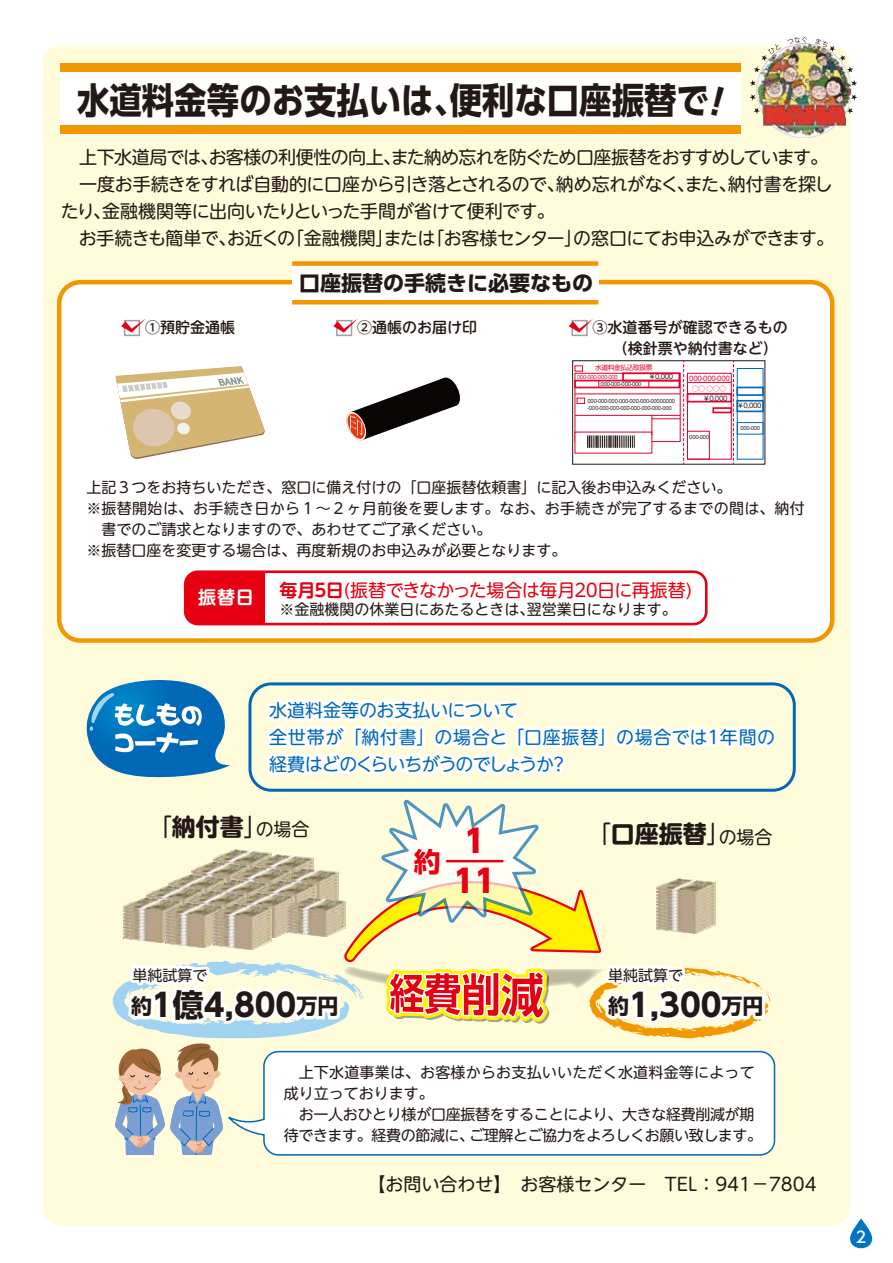
<style>
.page{position:relative;width:893px;height:1263px;background:#fff}
.page>*{position:absolute;margin:0;border:0;box-sizing:border-box;transform-origin:0 0}
.t1{font:700 36px "UD Shin Go Pro";color:#221815;scale:.9 1}
.t2{font:700 31.5px "UD Shin Go Pro";color:#221815}
.t3{font:800 31.5px "UD Shin Go Pro";color:#e60012}
.t4{font:700 27px "UD Shin Go Pro";color:#e60012}
.t5{font:700 24px "UD Shin M Go Pro";color:#221815}
.t6{font:700 21px "UD Shin Go Pro";color:#221815}
.t7{font:18px "UD Shin M Go Pro";letter-spacing:-.025em;color:#221815}
.t8{font:18px/27px "UD Shin M Go Pro";letter-spacing:-.015em;color:#0068b7}
.t9{font:18px "UD Shin M Go Pro";color:#221815}
.t10{font:18px "UD Shin M Go Pro";letter-spacing:-.03em;color:#e60012}
.t11{font:700 18px "UD Shin M Go Pro De";color:#fff}
.t12{font:500 15.6px "UD Shin Go Pro";color:#fff}
.t13{font:15px "UD Shin M Go Pro";color:#221815}
.t14{font:15px "UD Shin M Go Pro";letter-spacing:.025em;color:#221815}
.t15{font:500 15px/21px "UD Shin M Go Pro";color:#221815}
.t16{font:15px "UD Shin M Go Pro";letter-spacing:-.025em;color:#221815}
.t17{font:15px "UD Shin M Go Pro";letter-spacing:-.02em;color:#221815}
.t18{font:6.75px "UD Shin Go Pro";letter-spacing:-.05em;color:#e6002d}
.t19{font:6.75px "UD Shin Go Pro";letter-spacing:-.05em;color:#221815}
.t20{font:4.95px/6.8px "UD Shin Go Pro";letter-spacing:-.05em;color:#221815}
.t21{font:4.95px "UD Shin Go Pro";letter-spacing:-.05em;color:#e6002d}
.s1{font-family:"UD Shin M Go Pro De";font-weight:700}
.s2{font-weight:400}
.s3{font-weight:400;font-size:18px}
.s4{font-size:21px}
</style>
<div class="page">
<div style="left:42px;top:46px;width:808px;height:1179px;background:#fffcdb;border-radius:18px"></div>
<div style="left:60px;top:63px;width:680px;height:71px;background:#fff"></div>
<div style="left:59px;top:282px;width:773px;height:358px;background:#fff;border-radius:21px"></div>
<div style="left:57px;top:280px;width:777px;height:363px;border:4px solid #f39700;border-radius:21px"></div>
<div style="left:60px;top:63px;width:680px;height:8px;background:#f39700"></div>
<div style="left:60px;top:126px;width:680px;height:8px;background:#f39700"></div>
<div style="left:292px;top:264px;width:306px;height:38px;background:#fff"></div>
<hr style="left:292px;top:300px;width:306px;height:4px;background:#f39700">
<div style="left:292px;top:261px;width:306px;height:5px;background:#f39700"></div>
<svg style="left:124px;top:333px;width:16px;height:3px"></svg>
<svg style="left:121px;top:319px;width:24px;height:14px"></svg>
<svg style="left:336px;top:333px;width:16px;height:3px"></svg>
<svg style="left:333px;top:319px;width:24px;height:14px"></svg>
<svg style="left:571px;top:333px;width:17px;height:3px"></svg>
<svg style="left:569px;top:319px;width:24px;height:14px"></svg>
<img style="left:757px;top:44px;width:46px;height:65px">
<svg style="left:754px;top:108px;width:6px;height:6px"></svg>
<svg style="left:750px;top:94px;width:6px;height:6px"></svg>
<svg style="left:750px;top:80px;width:6px;height:6px"></svg>
<svg style="left:754px;top:44px;width:27px;height:29px"></svg>
<svg style="left:787px;top:37px;width:20px;height:7px"></svg>
<svg style="left:815px;top:39px;width:30px;height:22px"></svg>
<svg style="left:847px;top:67px;width:6px;height:6px"></svg>
<svg style="left:851px;top:80px;width:6px;height:6px"></svg>
<svg style="left:851px;top:94px;width:6px;height:6px"></svg>
<svg style="left:847px;top:108px;width:6px;height:6px"></svg>
<svg style="left:850px;top:1218px;width:22px;height:30px"></svg>
<svg style="left:83px;top:361px;width:697px;height:794px"></svg>
<p class="t1" style="left:77px;top:71px;width:703px">水道料金等のお支払いは、便利な口座振替で</p>
<p class="t7" style="left:79px;top:142px;width:750px">上下水道局では、お客様の利便性の向上、また納め忘れを防ぐため口座振替をおすすめしています。</p>
<p class="t7" style="left:79px;top:169px;width:755px">一度お手続きをすれば自動的に口座から引き落とされるので、納め忘れがなく、また、納付書を探し</p>
<p class="t7" style="left:61px;top:196px;width:496px">たり、金融機関等に出向いたりといった手間が省けて便利です。</p>
<p class="t7" style="left:79px;top:223px;width:757px">お手続きも簡単で、お近くの「金融機関」または「お客様センター」の窓口にてお申込みができます。</p>
<p class="t6" style="left:299px;top:266px;width:295px">口座振替の手続きに必要なもの</p>
<p class="t15" style="left:145px;top:316px;width:91px">①預貯金通帳</p>
<p class="t15" style="left:357px;top:316px;width:121px">②通帳のお届け印</p>
<p class="t15" style="left:613px;top:316px;width:176px;text-indent:-20px">③水道番号が確認できるもの（検針票や納付書など）</p>
<p class="t18" style="left:595px;top:362px;width:59px">水道料金払込取扱票</p>
<p class="t21" style="left:577px;top:373px;width:42px">000-000-000-000</p>
<p class="t19" style="left:649px;top:371px;width:26px">￥0,000</p>
<p class="t20" style="left:601px;top:381px;width:42px">000-000-000-000</p>
<p class="t20" style="left:588px;top:398px;width:89px">000-000-000-000-000-000-00000000 -000-000-000-000-000-000-000-000</p>
<p class="t18" style="left:689px;top:373px;width:42px">000-000-000</p>
<p class="t19" style="left:703px;top:393px;width:26px">￥0,000</p>
<p class="t18" style="left:692px;top:383px;width:35px">○○ ○○○</p>
<p class="t19" style="left:737px;top:400px;width:26px">￥0,000</p>
<p class="t20" style="left:740px;top:424px;width:21px">000-000</p>
<p class="t20" style="left:689px;top:433px;width:21px">000-000</p>
<p class="t13" style="left:87px;top:475px;width:646px">上記３つをお持ちいただき、窓口に備え付けの「口座振替依頼書」に記入後お申込みください。</p>
<p class="t14" style="left:87px;top:496px;width:720px">※振替開始は、お手続き日から１～２ヶ月前後を要します。なお、お手続きが完了するまでの間は、納付</p>
<p class="t13" style="left:102px;top:517px;width:391px">書でのご請求となりますので、あわせてご了承ください。</p>
<p class="t13" style="left:87px;top:538px;width:481px">※振替口座を変更する場合は、再度新規のお申込みが必要となります。</p>
<p class="t11" style="left:198px;top:582px;width:57px">振替日</p>
<p class="t10" style="left:279px;top:575px;width:415px"><span class="s1">毎月５日</span>(振替できなかった場合は毎月２０日に再振替)</p>
<p class="t13" style="left:279px;top:597px;width:399px">※金融機関の休業日にあたるときは、翌営業日になります。</p>
<p class="t8" style="left:269px;top:696px;width:507px">水道料金等のお支払いについて<br>全世帯が「納付書」の場合と「口座振替」の場合では１年間の経費はどのくらいちがうのでしょうか？</p>
<p class="t5" style="left:148px;top:807px;width:163px"><span class="s2">「</span>納付書<span class="s2">」</span><span class="s3">の場合</span></p>
<p class="t13" style="left:133px;top:963px;width:76px">単純試算で</p>
<p class="t2" style="left:131px;top:979px;width:209px"><span class="s4">約</span>１億4,800<span class="s4">万円</span></p>
<p class="t4" style="left:414px;top:840px;width:28px">約</p>
<p class="t3" style="left:464px;top:815px;width:22px">1</p>
<p class="t3" style="left:454px;top:855px;width:43px">11</p>
<p class="t5" style="left:587px;top:814px;width:187px"><span class="s2">「</span>口座振替<span class="s2">」</span><span class="s3">の場合</span></p>
<p class="t13" style="left:608px;top:963px;width:76px">単純試算で</p>
<p class="t2" style="left:608px;top:979px;width:157px"><span class="s4">約</span>1,300<span class="s4">万円</span></p>
<p class="t13" style="left:299px;top:1060px;width:458px">上下水道事業は、お客様からお支払いいただく水道料金等によって</p>
<p class="t13" style="left:284px;top:1081px;width:152px">成り立っております。</p>
<p class="t17" style="left:299px;top:1102px;width:457px">お一人おひとり様が口座振替をすることにより、大きな経費削減が期</p>
<p class="t16" style="left:284px;top:1123px;width:480px">待できます。経費の節減に、ご理解とご協力をよろしくお願い致します。</p>
<p class="t9" style="left:367px;top:1170px;width:451px">【お問い合わせ】　お客様センター　TEL：941－7804</p>
<p class="t12" style="left:856px;top:1224px;width:12px">2</p>
</div>
